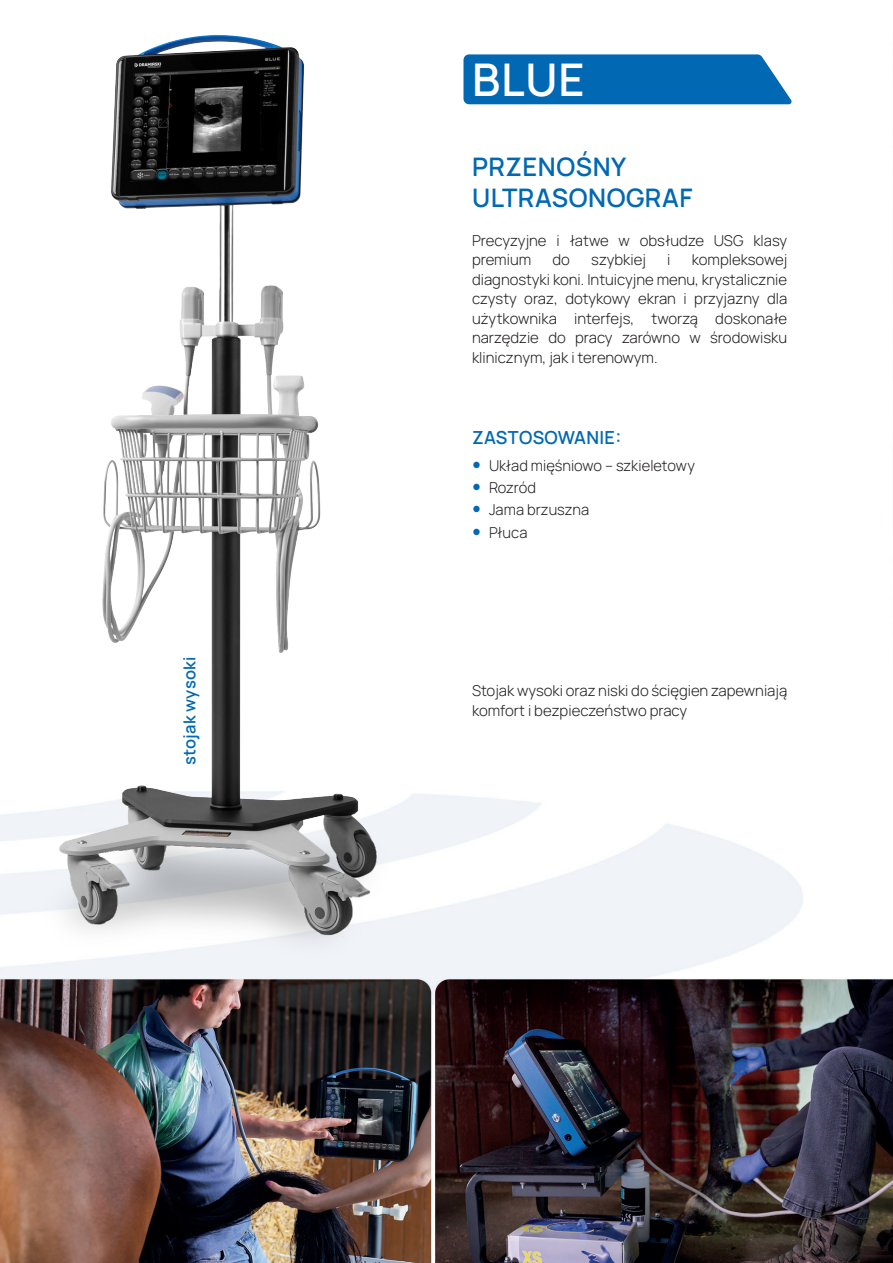
<style>
.page{position:relative;width:893px;height:1263px;background:#fff}
.page>*{position:absolute;margin:0;border:0;box-sizing:border-box;transform-origin:0 0}
.t1{font:600 45px "Manrope";color:#fff}
.t2{font:600 25.5px/30.6px "Manrope";letter-spacing:.02em;color:#0168b3}
.t3{font:600 18px "Manrope";letter-spacing:.02em;color:#0168b3}
.t4{font:600 16.5px "Manrope";letter-spacing:.02em;color:#0168b3}
.t5{font:300 15px/19.5px "Manrope";color:#231f20}
</style>
<div class="page">
<img style="left:0;top:104px;width:893px;height:1159px">
<svg style="left:463px;top:54px;width:329px;height:50px;background:#0f70b7"></svg>
<img style="left:12px;top:35px;width:408px;height:941px">
<svg style="left:473px;top:462px;width:7px;height:6px"></svg>
<svg style="left:473px;top:484px;width:7px;height:6px"></svg>
<svg style="left:473px;top:506px;width:7px;height:7px"></svg>
<svg style="left:473px;top:528px;width:7px;height:7px"></svg>
<p class="t4" style="left:176px;top:765px;width:111px;rotate:-90deg">stojak wysoki</p>
<p class="t1" style="left:472px;top:43px;width:114px">BLUE</p>
<p class="t2" style="left:472px;top:149px;width:222px">PRZENOŚNY<br>ULTRASONOGRAF</p>
<p class="t5" style="left:472px;top:230px;width:317px">Precyzyjne i łatwe w obsłudze USG klasy premium</p>
<p class="t5" style="left:472px;top:249px;width:317px;text-align:justify;text-indent:220px">kompleksowej diagnostyki koni. Intuicyjne menu, krystalicznie czysty oraz, dotykowy ekran i przyjazny dla użytkownika interfejs, tworzą doskonałe narzędzie do pracy zarówno w środowisku klinicznym, jak i terenowym.</p>
<p class="t5" style="left:552px;top:249px;width:19px">do</p>
<p class="t5" style="left:591px;top:249px;width:56px">szybkiej</p>
<p class="t5" style="left:667px;top:249px;width:5px">i</p>
<p class="t3" style="left:472px;top:423px;width:151px">ZASTOSOWANIE:</p>
<p class="t5" style="left:489px;top:455px;width:207px">Układ mięśniowo – szkieletowy</p>
<p class="t5" style="left:489px;top:477px;width:48px">Rozród</p>
<p class="t5" style="left:489px;top:499px;width:102px">Jama brzuszna</p>
<p class="t5" style="left:489px;top:522px;width:40px">Płuca</p>
<p class="t5" style="left:472px;top:680px;width:317px">Stojak wysoki oraz niski do ścięgien zapewniają komfort i bezpieczeństwo pracy</p>
</div>
